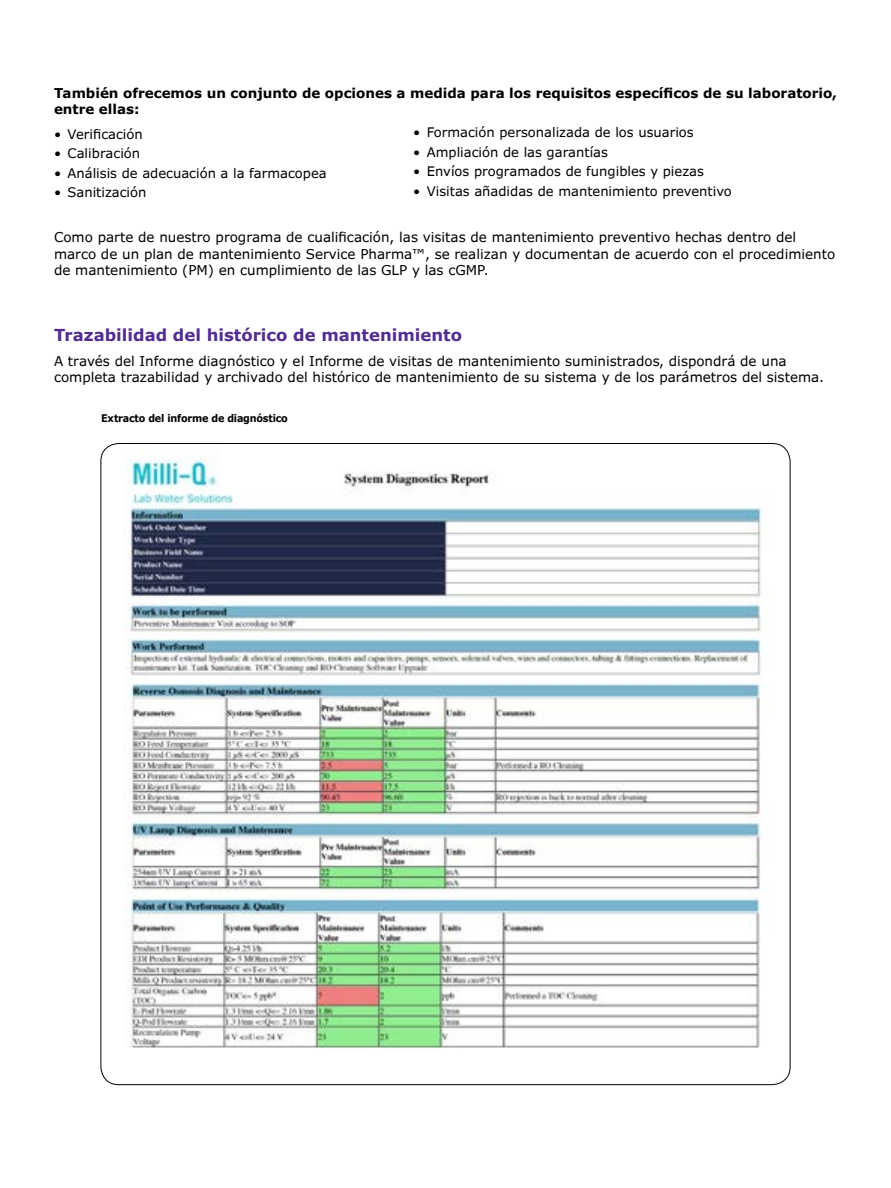
<style>
.page{position:relative;width:891px;height:1188px;background:#fff}
.page>*{position:absolute;margin:0;border:0;box-sizing:border-box;transform-origin:0 0}
.t1{font:700 16.5px "Verdana Pro";color:#522e91}
.t2{font:13.5px/16.2px "Verdana Pro";color:#000}
.t3{font:700 13.5px/16.2px "Verdana Pro";color:#000}
.t4{font:13.2px "Verdana Pro";color:#000}
.t5{font:700 10.5px "Verdana Pro";letter-spacing:-.02em;color:#000;scale:.92 1}
</style>
<div class="page">
<img style="left:101px;top:447px;width:689px;height:634px">
<p class="t3" style="left:54px;top:85px;width:784px">También ofrecemos un conjunto de opciones a medida para los requisitos específicos de su laboratorio, entre ellas:</p>
<p class="t4" style="left:54px;top:125px;width:90px">• Verificación</p>
<p class="t4" style="left:54px;top:145px;width:88px">• Calibración</p>
<p class="t4" style="left:54px;top:164px;width:274px">• Análisis de adecuación a la farmacopea</p>
<p class="t4" style="left:54px;top:184px;width:94px">• Sanitización</p>
<p class="t2" style="left:54px;top:229px;width:783px">Como parte de nuestro programa de cualificación, las visitas de mantenimiento preventivo hechas dentro del marco de un plan de mantenimiento Service Pharma™, se realizan y documentan de acuerdo con el procedimiento de mantenimiento (PM) en cumplimiento de las GLP y las cGMP.</p>
<p class="t4" style="left:413px;top:124px;width:282px">• Formación personalizada de los usuarios</p>
<p class="t4" style="left:413px;top:143px;width:196px">• Ampliación de las garantías</p>
<p class="t4" style="left:413px;top:163px;width:292px">• Envíos programados de fungibles y piezas</p>
<p class="t4" style="left:413px;top:182px;width:320px">• Visitas añadidas de mantenimiento preventivo</p>
<p class="t1" style="left:54px;top:324px;width:410px">Trazabilidad del histórico de mantenimiento</p>
<p class="t2" style="left:54px;top:353px;width:772px">A través del Informe diagnóstico y el Informe de visitas de mantenimiento suministrados, dispondrá de una completa trazabilidad y archivado del histórico de mantenimiento de su sistema y de los parámetros del sistema.</p>
<p class="t5" style="left:101px;top:412px;width:204px">Extracto del informe de diagnóstico</p>
</div>
